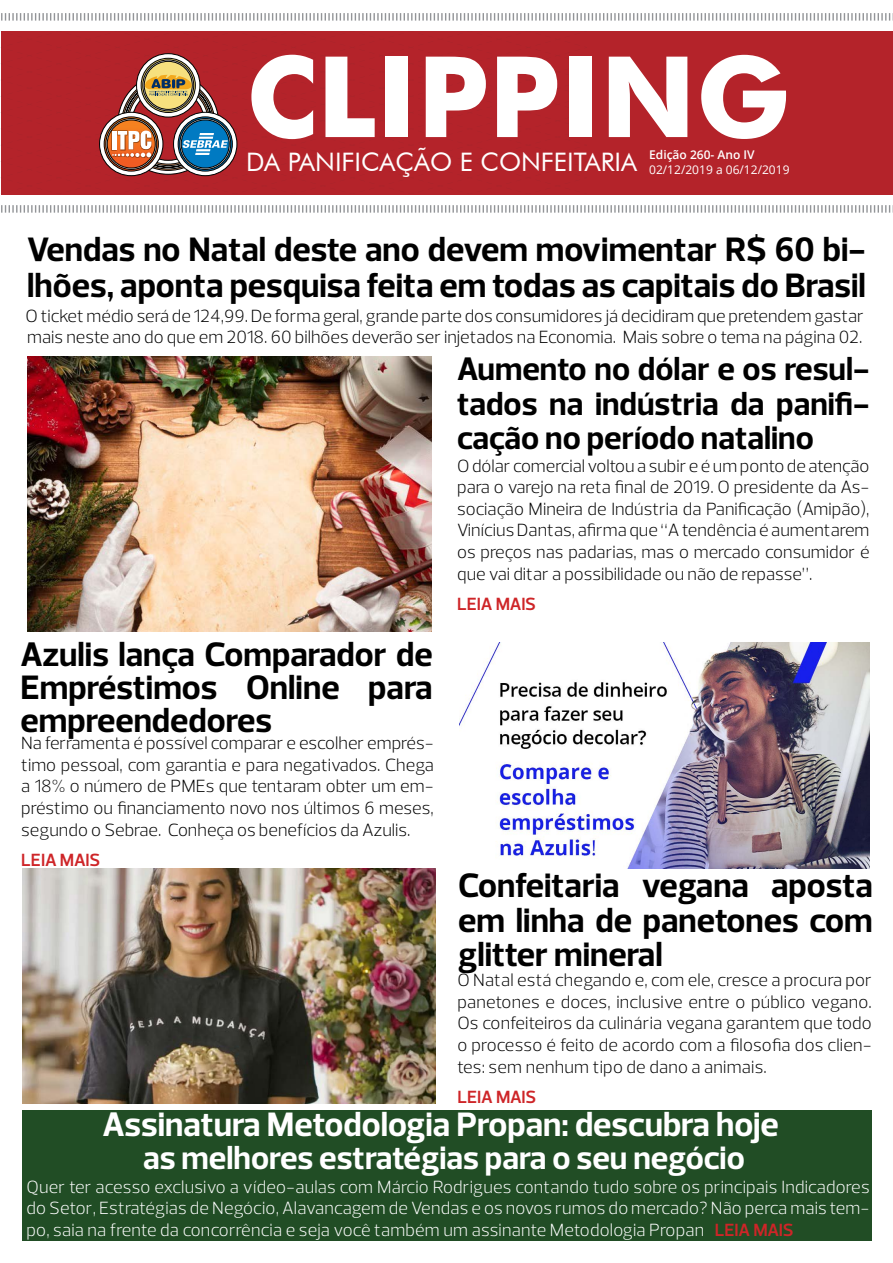
<style>
.page{position:relative;width:893px;height:1263px;background:#fff}
.page>*{position:absolute;margin:0;border:0;box-sizing:border-box;transform-origin:0 0}
.t1{font:700 112.5px "Futura BT";color:#fff}
.t2{font:700 34.5px/33px "Prelo";color:#000;text-align:justify}
.t3{font:700 34.5px "Prelo";color:#fff}
.t4{font:700 33px/34.5px "Prelo";color:#000;text-align:justify}
.t5{font:700 33px "Prelo";color:#fff}
.t6{font:25.5px "Futura BT";color:#fff}
.t7{font:300 18px/21.6px "Prelo";color:#000;text-align:justify}
.t8{font:300 18px/21.6px "Prelo";letter-spacing:.01em;color:#fff;text-align:justify}
.t9{font:600 18px "Prelo";letter-spacing:-.015em;color:#ce2528}
.t10{font:12px "Open Sans";color:#fff}
.t11{font:600 12px "Open Sans";color:#fff}
.s1{font-weight:600;color:#ce2528}
</style>
<div class="page">
<div style="left:1px;top:31px;width:892px;height:164px;background:#b4232a"></div>
<svg style="left:1px;top:13px;width:892px;height:8px"></svg>
<svg style="left:1px;top:205px;width:892px;height:8px"></svg>
<svg style="left:0;top:47px;width:238px;height:130px"></svg>
<div style="left:22px;top:1110px;width:850px;height:131px;background:#214d25"></div>
<img style="left:27px;top:356px;width:405px;height:275px">
<img style="left:459px;top:642px;width:411px;height:226px">
<img style="left:22px;top:868px;width:414px;height:235px">
<h1 class="t1" style="left:246px;top:29px;width:546px">CLIPPING</h1>
<h3 class="t6" style="left:246px;top:146px;width:392px">DA PANIFICAÇÃO E CONFEITARIA</h3>
<p class="t11" style="left:649px;top:146px;width:107px">Edição 260- Ano IV</p>
<p class="t10" style="left:649px;top:161px;width:142px">02/12/2019 a 06/12/2019</p>
<h2 class="t2" style="left:27px;top:232px;width:840px;line-height:36px">Vendas no Natal deste ano devem movimentar R$ 60 bi&shy;lhões, aponta pesquisa feita em todas as capitais do Brasil</h2>
<p class="t7" style="left:26px;top:305px;width:840px">O ticket médio será de 124,99. De forma geral, grande parte dos consumidores já decidiram que pretendem gastar mais neste ano do que em 2018. 60 bilhões deverão ser injetados na Economia. Mais sobre o tema na página 02.</p>
<h3 class="t4" style="left:457px;top:352px;width:414px">Aumento no dólar e os resul&shy;tados na indústria da panifi&shy;cação no período natalino</h3>
<h2 class="t2" style="left:21px;top:638px;width:414px">Azulis lança Comparador de Empréstimos Online para empreendedores</h2>
<p class="t7" style="left:21px;top:732px;width:414px">Na ferramenta é possível comparar e escolher emprés&shy;timo pessoal, com garantia e para negativados. Chega a 18% o número de PMEs que tentaram obter um em&shy;préstimo ou financiamento novo nos últimos 6 meses, segundo o Sebrae. Conheça os benefícios da Azulis.</p>
<p class="t9" style="left:21px;top:848px;width:80px">LEIA MAIS</p>
<p class="t7" style="left:457px;top:455px;width:414px">O dólar comercial voltou a subir e é um ponto de atenção para o varejo na reta final de 2019. O presidente da As&shy;sociação Mineira de Indústria da Panificação (Amipão), Vinícius Dantas, afirma que “A tendência é aumentarem os preços nas padarias, mas o mercado consumidor é que vai ditar a possibilidade ou não de repasse”.</p>
<p class="t9" style="left:457px;top:593px;width:80px">LEIA MAIS</p>
<h2 class="t2" style="left:458px;top:869px;width:416px;line-height:34.5px">Confeitaria vegana aposta em linha de panetones com glitter mineral</h2>
<p class="t7" style="left:457px;top:969px;width:416px">O Natal está chegando e, com ele, cresce a procura por panetones e doces, inclusive entre o público vegano.<br>Os confeiteiros da culinária vegana garantem que todo o processo é feito de acordo com a filosofia dos clien&shy;tes: sem nenhum tipo de dano a animais.</p>
<p class="t9" style="left:457px;top:1086px;width:80px">LEIA MAIS</p>
<h2 class="t3" style="left:103px;top:1103px;width:678px">Assinatura Metodologia Propan: descubra hoje</h2>
<h3 class="t5" style="left:143px;top:1138px;width:603px">as melhores estratégias para o seu negócio</h3>
<p class="t8" style="left:27px;top:1176px;width:844px">Quer ter acesso exclusivo a vídeo-aulas com Márcio Rodrigues contando tudo sobre os principais Indicadores do Setor, Estratégias de Negócio, Alavancagem de Vendas e os novos rumos do mercado? Não perca mais tem&shy;po, saia na frente da concorrência e seja você também um assinante Metodologia Propan <span class="s1">LEIA MAIS</span></p>
</div>
